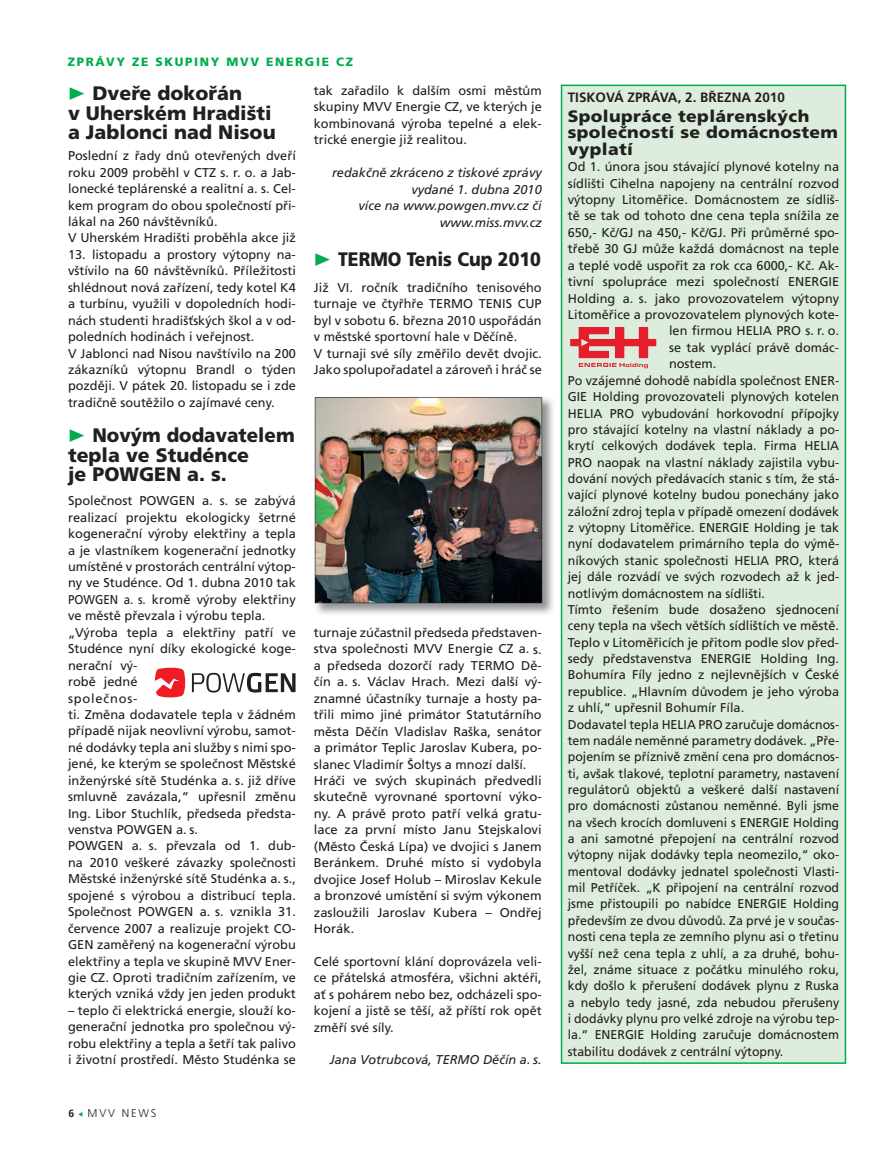
<style>
.page{position:relative;width:893px;height:1149px;background:#fff}
.page>*{position:absolute;margin:0;border:0;box-sizing:border-box;transform-origin:0 0}
.t1{font:900 19.5px/19.5px "Frutiger CE";color:#231f20;text-align:center}
.t2{font:900 19.5px/19.5px "Frutiger CE";color:#231f20;scale:.96 1}
.t3{font:900 19.5px "Frutiger CE";color:#231f20;scale:.9 1}
.t4{font:900 16.5px/16.5px "Frutiger CE";letter-spacing:.02em;color:#231f20;scale:1.06 1}
.t5{font:700 13.5px "Frutiger CE";color:#231f20}
.t6{font:12.75px/16.4px "Frutiger CE";color:#231f20}
.t7{font:italic 12.75px/16.4px "Frutiger CE";color:#231f20;text-align:right}
.t8{font:900 12px "Frutiger CE";letter-spacing:.14em;color:#00ac4c}
.t9{font:300 11.25px "Frutiger CE";letter-spacing:.16em;color:#231f20}
.s1{font-weight:700;font-size:10.5px}
</style>
<div class="page">
<div style="left:561px;top:85px;width:285px;height:978px;background:#dceddd"></div>
<svg style="left:155px;top:667px;width:31px;height:31px"></svg>
<svg style="left:192px;top:672px;width:104px;height:20px"></svg>
<img style="left:314px;top:397px;width:239px;height:217px">
<img style="left:315px;top:397px;width:227px;height:206px">
<svg style="left:570px;top:327px;width:86px;height:41px;background:#df8785"></svg>
<p class="t8" style="left:68px;top:57px;width:287px">ZPRÁVY ZE SKUPINY MVV ENERGIE CZ</p>
<h1 class="t1" style="left:68px;top:85px;width:209px">Dveře dokořán<br>v Uherském Hradišti a Jablonci nad Nisou</h1>
<p class="t6" style="left:68px;top:149px;width:229px">Poslední z řady dnů otevřených dveří roku 2009 proběhl v CTZ s. r. o. a Jab&shy;lonecké teplárenské a realitní a. s. Cel&shy;kem program do obou společností při&shy;lákal na 260 návštěvníků.<br>V Uherském Hradišti proběhla akce již</p>
<p class="t6" style="left:68px;top:247px;width:229px">13. listopadu a prostory výtopny na&shy;vštívilo na 60 návštěvníků. Příležitosti shlédnout nová zařízení, tedy kotel K4 a turbínu, využili v dopoledních hodi&shy;nách studenti hradišťských škol a v od&shy;poledních hodinách i veřejnost.<br>V Jablonci nad Nisou navštívilo na 200 zákazníků výtopnu Brandl o týden později. V pátek 20. listopadu se i zde tradičně soutěžilo o zajímavé ceny.</p>
<h1 class="t2" style="left:68px;top:427px;width:238px;text-indent:24px">Novým dodavatelem tepla ve Studénce<br>je POWGEN a. s.</h1>
<p class="t6" style="left:68px;top:493px;width:229px">Společnost POWGEN a. s. se zabývá realizací projektu ekologicky šetrné kogenerační výroby elektřiny a tepla a je vlastníkem kogenerační jednotky umístěné v prostorách centrální výtop&shy;ny ve Studénce. Od 1. dubna 2010 tak POWGEN a. s. kromě výroby elektřiny ve městě převzala i výrobu tepla. „Výroba tepla a elektřiny patří ve Studénce nyní díky ekologické koge&shy;nerační vý-<br>robě jedné<br>společnos-<br>ti. Změna dodavatele tepla v žádném případě nijak neovlivní výrobu, samot&shy;né dodávky tepla ani služby s nimi spo&shy;jené, ke kterým se společnost Městské inženýrské sítě Studénka a. s. již dříve smluvně zavázala,“ upřesnil změnu Ing. Libor Stuchlík, předseda předsta&shy;venstva POWGEN a. s.<br>POWGEN a. s. převzala od 1. dub&shy;na 2010 veškeré závazky společnosti Městské inženýrské sítě Studénka a. s., spojené s výrobou a distribucí tepla.<br>Společnost POWGEN a. s. vznikla 31. července 2007 a realizuje projekt CO-GEN zaměřený na kogenerační výrobu elektřiny a tepla ve skupině MVV Ener&shy;gie CZ. Oproti tradičním zařízením, ve kterých vzniká vždy jen jeden produkt</p>
<p class="t6" style="left:68px;top:1002px;width:229px;text-align:justify">– teplo či elektrická energie, slouží ko&shy;generační jednotka pro společnou vý&shy;robu elektřiny a tepla a šetří tak palivo i životní prostředí. Město Studénka se</p>
<p class="t6" style="left:314px;top:83px;width:229px;text-align:justify">tak zařadilo k dalším osmi městům skupiny MVV Energie CZ, ve kterých je kombinovaná výroba tepelné a elek&shy;trické energie již realitou.</p>
<p class="t7" style="left:332px;top:165px;width:211px">redakčně zkráceno z tiskové zprávy vydané 1. dubna 2010<br>více na www.powgen.mvv.cz či www.miss.mvv.cz</p>
<h1 class="t3" style="left:338px;top:251px;width:227px">TERMO Tenis Cup 2010</h1>
<p class="t6" style="left:314px;top:280px;width:229px">Již VI. ročník tradičního tenisového turnaje ve čtyřhře TERMO TENIS CUP byl v sobotu 6. března 2010 uspořádán v městské sportovní hale v Děčíně.<br>V turnaji své síly změřilo devět dvojic.<br>Jako spolupořadatel a zároveň i hráč se</p>
<p class="t6" style="left:314px;top:625px;width:229px">turnaje zúčastnil předseda představen&shy;stva společnosti MVV Energie CZ a. s. a předseda dozorčí rady TERMO Dě&shy;čín a. s. Václav Hrach. Mezi další vý&shy;znamné účastníky turnaje a hosty pa&shy;třili mimo jiné primátor Statutárního města Děčín Vladislav Raška, senátor a primátor Teplic Jaroslav Kubera, po&shy;slanec Vladimír Šoltys a mnozí další.<br>Hráči ve svých skupinách předvedli skutečně vyrovnané sportovní výko&shy;ny. A právě proto patří velká gratu&shy;lace za první místo Janu Stejskalovi (Město Česká Lípa) ve dvojici s Janem Beránkem. Druhé místo si vydobyla dvojice Josef Holub – Miroslav Kekule a bronzové umístění si svým výkonem zasloužili Jaroslav Kubera – Ondřej Horák.</p>
<p class="t6" style="left:314px;top:953px;width:229px;text-align:justify">Celé sportovní klání doprovázela veli&shy;ce přátelská atmosféra, všichni aktéři, ať s pohárem nebo bez, odcházeli spo&shy;kojení a jistě se těší, až příští rok opět změří své síly.</p>
<p class="t7" style="left:330px;top:1052px;width:213px">Jana Votrubcová, TERMO Děčín a. s.</p>
<p class="t9" style="left:68px;top:1108px;width:90px"><span class="s1">6</span> MVV NEWS</p>
<p class="t5" style="left:568px;top:92px;width:219px">TISKOVÁ ZPRÁVA, 2. BŘEZNA 2010</p>
<p class="t4" style="left:568px;top:109px;width:256px">Spolupráce teplárenských společností se domácnostem vyplatí</p>
<p class="t6" style="left:568px;top:159px;width:273px">Od 1. února jsou stávající plynové kotelny na</p>
<p class="t6" style="left:568px;top:176px;width:273px">sídlišti Cihelna napojeny na centrální rozvod</p>
<p class="t6" style="left:568px;top:192px;width:273px">výtopny Litoměřice. Domácnostem ze sídliš-</p>
<p class="t6" style="left:568px;top:209px;width:273px">tě se tak od tohoto dne cena tepla snížila ze</p>
<p class="t6" style="left:568px;top:225px;width:273px">650,- Kč/GJ na 450,- Kč/GJ. Při průměrné spo-</p>
<p class="t6" style="left:568px;top:241px;width:273px">třebě 30 GJ může každá domácnost na teple</p>
<p class="t6" style="left:568px;top:258px;width:273px">a teplé vodě uspořit za rok cca 6000,- Kč. Ak-</p>
<p class="t6" style="left:568px;top:274px;width:273px">tivní spolupráce mezi společností ENERGIE</p>
<p class="t6" style="left:568px;top:291px;width:273px">Holding a. s. jako provozovatelem výtopny</p>
<p class="t6" style="left:568px;top:307px;width:273px">Litoměřice a provozovatelem plynových kote-</p>
<p class="t6" style="left:669px;top:324px;width:172px">len firmou HELIA PRO s. r. o.</p>
<p class="t6" style="left:669px;top:340px;width:172px">se tak vyplácí právě domác-</p>
<p class="t6" style="left:669px;top:356px;width:49px">nostem.</p>
<p class="t6" style="left:568px;top:373px;width:273px">Po vzájemné dohodě nabídla společnost ENER-</p>
<p class="t6" style="left:568px;top:389px;width:273px">GIE Holding provozovateli plynových kotelen</p>
<p class="t6" style="left:568px;top:406px;width:273px">HELIA PRO vybudování horkovodní přípojky</p>
<p class="t6" style="left:568px;top:422px;width:273px">pro stávající kotelny na vlastní náklady a po-</p>
<p class="t6" style="left:568px;top:438px;width:273px">krytí celkových dodávek tepla. Firma HELIA</p>
<p class="t6" style="left:568px;top:455px;width:273px">PRO naopak na vlastní náklady zajistila vybu-</p>
<p class="t6" style="left:568px;top:471px;width:273px">dování nových předávacích stanic s tím, že stá-</p>
<p class="t6" style="left:568px;top:487px;width:273px">vající plynové kotelny budou ponechány jako</p>
<p class="t6" style="left:568px;top:504px;width:273px">záložní zdroj tepla v případě omezení dodávek</p>
<p class="t6" style="left:568px;top:520px;width:273px">z výtopny Litoměřice. ENERGIE Holding je tak</p>
<p class="t6" style="left:568px;top:536px;width:273px">nyní dodavatelem primárního tepla do výmě-</p>
<p class="t6" style="left:568px;top:553px;width:273px">níkových stanic společnosti HELIA PRO, která</p>
<p class="t6" style="left:568px;top:569px;width:273px">jej dále rozvádí ve svých rozvodech až k jed-</p>
<p class="t6" style="left:568px;top:585px;width:199px">notlivým domácnostem na sídlišti.</p>
<p class="t6" style="left:568px;top:602px;width:273px">Tímto řešením bude dosaženo sjednocení</p>
<p class="t6" style="left:568px;top:618px;width:273px">ceny tepla na všech větších sídlištích ve městě.</p>
<p class="t6" style="left:568px;top:635px;width:273px">Teplo v Litoměřicích je přitom podle slov před-</p>
<p class="t6" style="left:568px;top:651px;width:273px">sedy představenstva ENERGIE Holding Ing.</p>
<p class="t6" style="left:568px;top:667px;width:273px">Bohumíra Fíly jedno z nejlevnějších v České</p>
<p class="t6" style="left:568px;top:684px;width:273px">republice. „Hlavním důvodem je jeho výroba</p>
<p class="t6" style="left:568px;top:700px;width:178px">z uhlí,“ upřesnil Bohumír Fíla.</p>
<p class="t6" style="left:568px;top:716px;width:273px">Dodavatel tepla HELIA PRO zaručuje domácnos-</p>
<p class="t6" style="left:568px;top:733px;width:273px">tem nadále neměnné parametry dodávek. „Pře-</p>
<p class="t6" style="left:568px;top:749px;width:273px">pojením se příznivě změní cena pro domácnos-</p>
<p class="t6" style="left:568px;top:765px;width:273px">ti, avšak tlakové, teplotní parametry, nastavení</p>
<p class="t6" style="left:568px;top:782px;width:273px">regulátorů objektů a veškeré další nastavení</p>
<p class="t6" style="left:568px;top:798px;width:273px">pro domácnosti zůstanou neměnné. Byli jsme</p>
<p class="t6" style="left:568px;top:814px;width:273px">na všech krocích domluveni s ENERGIE Holding</p>
<p class="t6" style="left:568px;top:831px;width:273px">a ani samotné přepojení na centrální rozvod</p>
<p class="t6" style="left:568px;top:847px;width:273px">výtopny nijak dodávky tepla neomezilo,“ oko-</p>
<p class="t6" style="left:568px;top:863px;width:273px">mentoval dodávky jednatel společnosti Vlasti-</p>
<p class="t6" style="left:568px;top:880px;width:273px">mil Petříček. „K připojení na centrální rozvod</p>
<p class="t6" style="left:568px;top:896px;width:273px">jsme přistoupili po nabídce ENERGIE Holding</p>
<p class="t6" style="left:568px;top:912px;width:273px">především ze dvou důvodů. Za prvé je v součas-</p>
<p class="t6" style="left:568px;top:929px;width:273px">nosti cena tepla ze zemního plynu asi o třetinu</p>
<p class="t6" style="left:568px;top:945px;width:273px">vyšší než cena tepla z uhlí, a za druhé, bohu-</p>
<p class="t6" style="left:568px;top:961px;width:273px">žel, známe situace z počátku minulého roku,</p>
<p class="t6" style="left:568px;top:978px;width:273px">kdy došlo k přerušení dodávek plynu z Ruska</p>
<p class="t6" style="left:568px;top:994px;width:273px">a nebylo tedy jasné, zda nebudou přerušeny</p>
<p class="t6" style="left:568px;top:1011px;width:273px">i dodávky plynu pro velké zdroje na výrobu tep-</p>
<p class="t6" style="left:568px;top:1027px;width:273px">la.“ ENERGIE Holding zaručuje domácnostem</p>
<p class="t6" style="left:568px;top:1043px;width:217px">stabilitu dodávek z centrální výtopny.</p>
</div>
